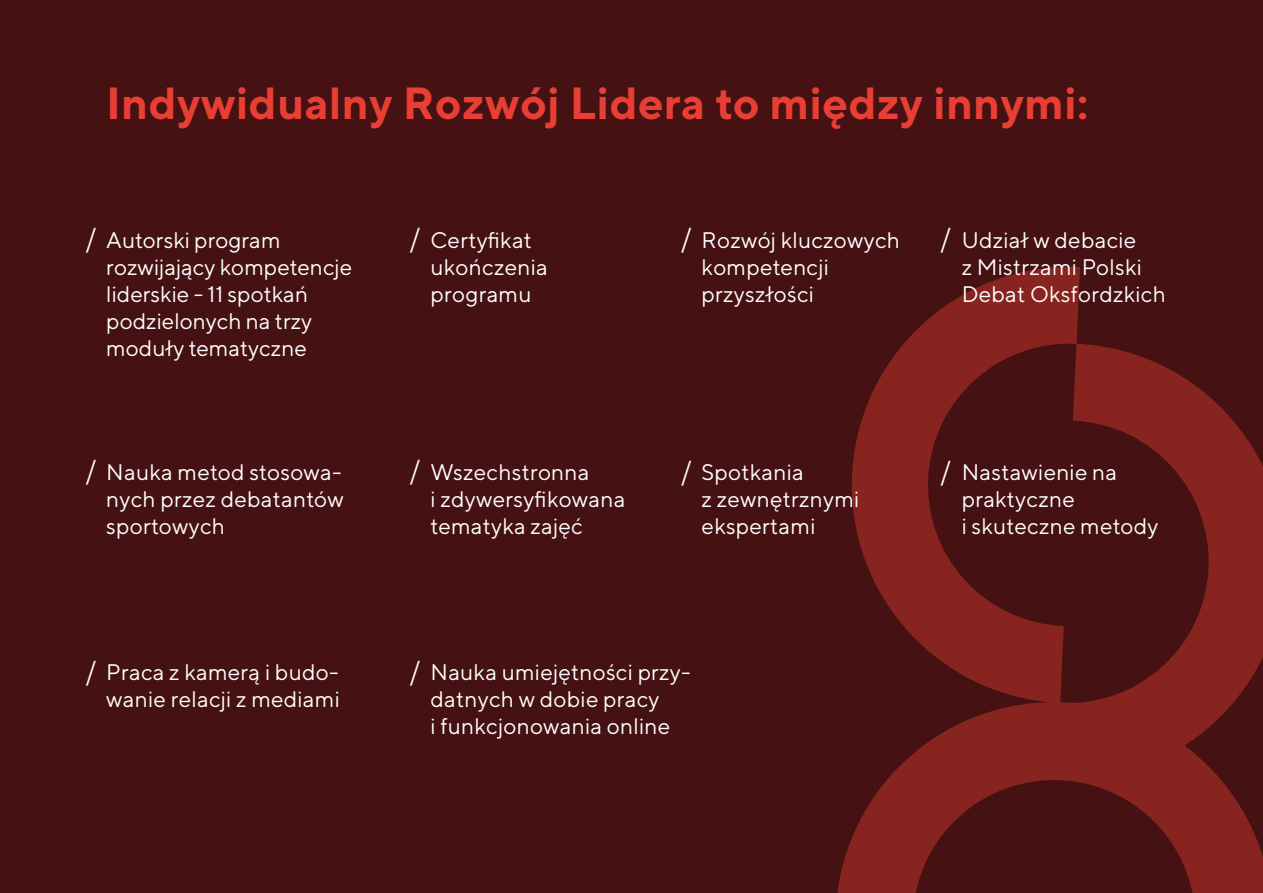
<style>
.page{position:relative;width:1263px;height:893px;background:#fff}
.page>*{position:absolute;margin:0;border:0;box-sizing:border-box;transform-origin:0 0}
.t1{font:700 45px "TT Norms";letter-spacing:.01em;color:#e83e33}
.t2{font:27px "TT Norms";color:#fff}
.t3{font:22.5px/27px "TT Norms";letter-spacing:.01em;color:#fff}
</style>
<div class="page">
<div style="left:0;top:1px;width:1263px;height:892px;background:#461112"></div>
<svg style="left:837px;top:703px;width:426px;height:190px"></svg>
<svg style="left:1057px;top:344px;width:206px;height:437px;fill:#88241f"></svg>
<svg style="left:852px;top:266px;width:228px;height:437px"></svg>
<h1 class="t1" style="left:106px;top:75px;width:984px">Indywidualny Rozwój Lidera to między innymi:</h1>
<p class="t2" style="left:85px;top:221px;width:13px">/</p>
<p class="t2" style="left:409px;top:221px;width:13px">/</p>
<p class="t3" style="left:106px;top:226px;width:247px">Autorski program rozwijający kompetencje liderskie - 11 spotkań podzielonych na trzy moduły tematyczne</p>
<p class="t3" style="left:431px;top:226px;width:119px">Certyfikat ukończenia programu</p>
<p class="t2" style="left:680px;top:221px;width:13px">/</p>
<p class="t2" style="left:940px;top:221px;width:13px">/</p>
<p class="t3" style="left:702px;top:226px;width:200px">Rozwój kluczowych kompetencji przyszłości</p>
<p class="t3" style="left:962px;top:226px;width:206px">Udział w debacie<br>z Mistrzami Polski<br>Debat Oksfordzkich</p>
<p class="t2" style="left:85px;top:452px;width:13px">/</p>
<p class="t3" style="left:106px;top:458px;width:239px;text-align:justify">Nauka metod stosowa&shy;nych przez debatantów sportowych</p>
<p class="t2" style="left:409px;top:452px;width:13px">/</p>
<p class="t3" style="left:431px;top:458px;width:196px">Wszechstronna<br>i zdywersyfikowana tematyka zajęć</p>
<p class="t2" style="left:680px;top:454px;width:13px">/</p>
<p class="t2" style="left:940px;top:454px;width:13px">/</p>
<p class="t3" style="left:702px;top:458px;width:159px">Spotkania<br>z zewnętrznymi ekspertami</p>
<p class="t3" style="left:962px;top:458px;width:198px">Nastawienie na praktyczne<br>i skuteczne metody</p>
<p class="t2" style="left:85px;top:654px;width:13px">/</p>
<p class="t3" style="left:106px;top:658px;width:235px">Praca z kamerą i budo&shy;wanie relacji z mediami</p>
<p class="t2" style="left:409px;top:654px;width:13px">/</p>
<p class="t3" style="left:431px;top:658px;width:262px">Nauka umiejętności przy&shy;datnych w dobie pracy<br>i funkcjonowania online</p>
</div>
